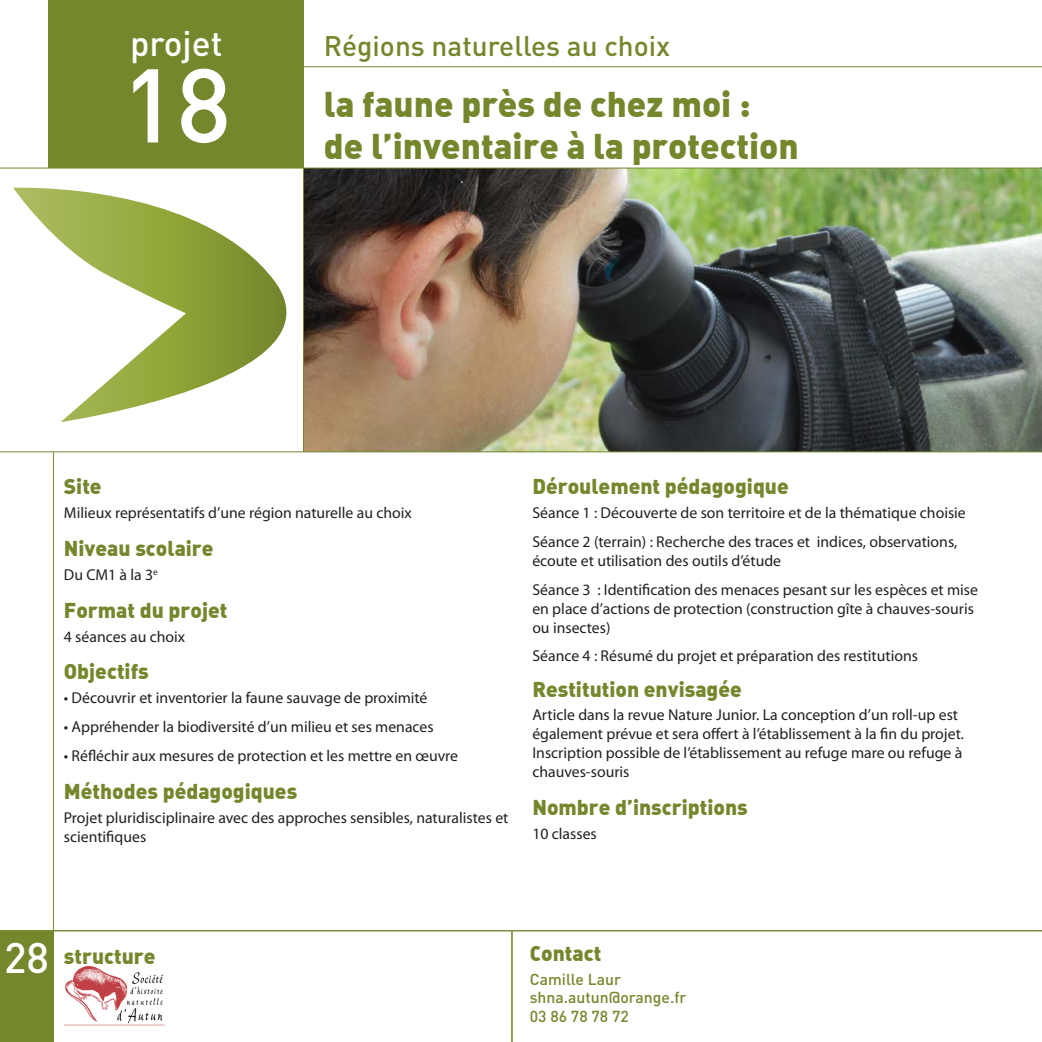
<style>
.page{position:relative;width:1042px;height:1042px;background:#fff}
.page>*{position:absolute;margin:0;border:0;box-sizing:border-box;transform-origin:0 0}
.t1{font:500 102.9px "DIN";color:#fff}
.t2{font:500 42.18px "DIN";color:#fff}
.t3{font:35px/42px "DIN Black Alternate";color:#74872c}
.t4{font:500 35px "DIN";color:#fff}
.t5{font:500 28px "DIN";color:#74872c}
.t6{font:21px "DIN Black Alternate";color:#74872c}
.t7{font:15.75px/18.9px "Myriad Pro";color:#231f20}
.t8{font:500 15.75px/18.9px "DIN";color:#74872c}
</style>
<div class="page">
<img style="left:304px;top:169px;width:738px;height:282px">
<div style="left:49px;top:0;width:254px;height:168px;background:#74872c"></div>
<svg style="left:13px;top:188px;width:336px;height:234px"></svg>
<hr style="left:258px;top:66px;width:784px;height:1px;background:#74872c">
<hr style="left:0;top:168px;width:1042px;height:1px;background:#74872c">
<hr style="left:303px;top:0;width:1px;height:452px;background:#74872c">
<hr style="left:511px;top:931px;width:1px;height:111px;background:#74872c">
<hr style="left:0;top:451px;width:1042px;height:1px;background:#74872c">
<img style="left:64px;top:966px;width:101px;height:60px">
<hr style="left:0;top:930px;width:1042px;height:1px;background:#74872c">
<hr style="left:512px;top:931px;width:1px;height:111px;background:#74872c">
<div style="left:0;top:931px;width:54px;height:111px;background:#74872c"></div>
<hr style="left:53px;top:452px;width:1px;height:590px;background:#74872c">
<h3 class="t4" style="left:130px;top:21px;width:94px">projet</h3>
<h1 class="t1" style="left:122px;top:40px;width:111px">18</h1>
<h3 class="t5" style="left:324px;top:28px;width:348px">Régions naturelles au choix</h3>
<h3 class="t3" style="left:324px;top:81px;width:476px">la faune près de chez moi : de l’inventaire à la protection</h3>
<h3 class="t6" style="left:64px;top:473px;width:39px">Site</h3>
<p class="t7" style="left:64px;top:503px;width:349px">Milieux représentatifs d’une région naturelle au choix</p>
<h3 class="t6" style="left:64px;top:534px;width:151px">Niveau scolaire</h3>
<p class="t7" style="left:64px;top:565px;width:96px">Du CM1 à la 3<sup>e</sup></p>
<h3 class="t6" style="left:64px;top:596px;width:165px">Format du projet</h3>
<p class="t7" style="left:64px;top:626px;width:123px">4 séances au choix</p>
<h3 class="t6" style="left:64px;top:658px;width:86px">Objectifs</h3>
<p class="t7" style="left:64px;top:688px;width:365px">• Découvrir et inventorier la faune sauvage de proximité</p>
<p class="t7" style="left:64px;top:717px;width:371px">• Appréhender la biodiversité d’un milieu et ses menaces</p>
<p class="t7" style="left:64px;top:746px;width:396px">• Réfléchir aux mesures de protection et les mettre en œuvre</p>
<h3 class="t6" style="left:64px;top:777px;width:235px">Méthodes pédagogiques</h3>
<p class="t7" style="left:64px;top:807px;width:446px">Projet pluridisciplinaire avec des approches sensibles, naturalistes et scientifiques</p>
<h3 class="t6" style="left:532px;top:473px;width:258px">Déroulement pédagogique</h3>
<p class="t7" style="left:532px;top:498px;width:435px;line-height:28.9px">Séance 1 : Découverte de son territoire et de la thématique choisie<br>Séance 2 (terrain) : Recherche des traces et indices, observations,</p>
<p class="t7" style="left:532px;top:546px;width:447px;line-height:28.9px">écoute et utilisation des outils d’étude<br>Séance 3 : Identification des menaces pesant sur les espèces et mise</p>
<p class="t7" style="left:532px;top:599px;width:443px">en place d’actions de protection (construction gîte à chauves-souris ou insectes)</p>
<p class="t7" style="left:532px;top:646px;width:387px">Séance 4 : Résumé du projet et préparation des restitutions</p>
<h3 class="t6" style="left:532px;top:675px;width:211px">Restitution envisagée</h3>
<p class="t7" style="left:532px;top:705px;width:433px">Article dans la revue Nature Junior. La conception d’un roll-up est également prévue et sera offert à l’établissement à la fin du projet.<br>Inscription possible de l’établissement au refuge mare ou refuge à chauves-souris</p>
<h3 class="t6" style="left:532px;top:793px;width:217px">Nombre d’inscriptions</h3>
<p class="t7" style="left:532px;top:824px;width:66px">10 classes</p>
<h2 class="t2" style="left:4px;top:930px;width:46px">28</h2>
<h3 class="t6" style="left:64px;top:942px;width:93px">structure</h3>
<h3 class="t6" style="left:530px;top:939px;width:73px">Contact</h3>
<p class="t8" style="left:530px;top:969px;width:158px">Camille Laur shna.autun@orange.fr<br>03 86 78 78 72</p>
</div>
